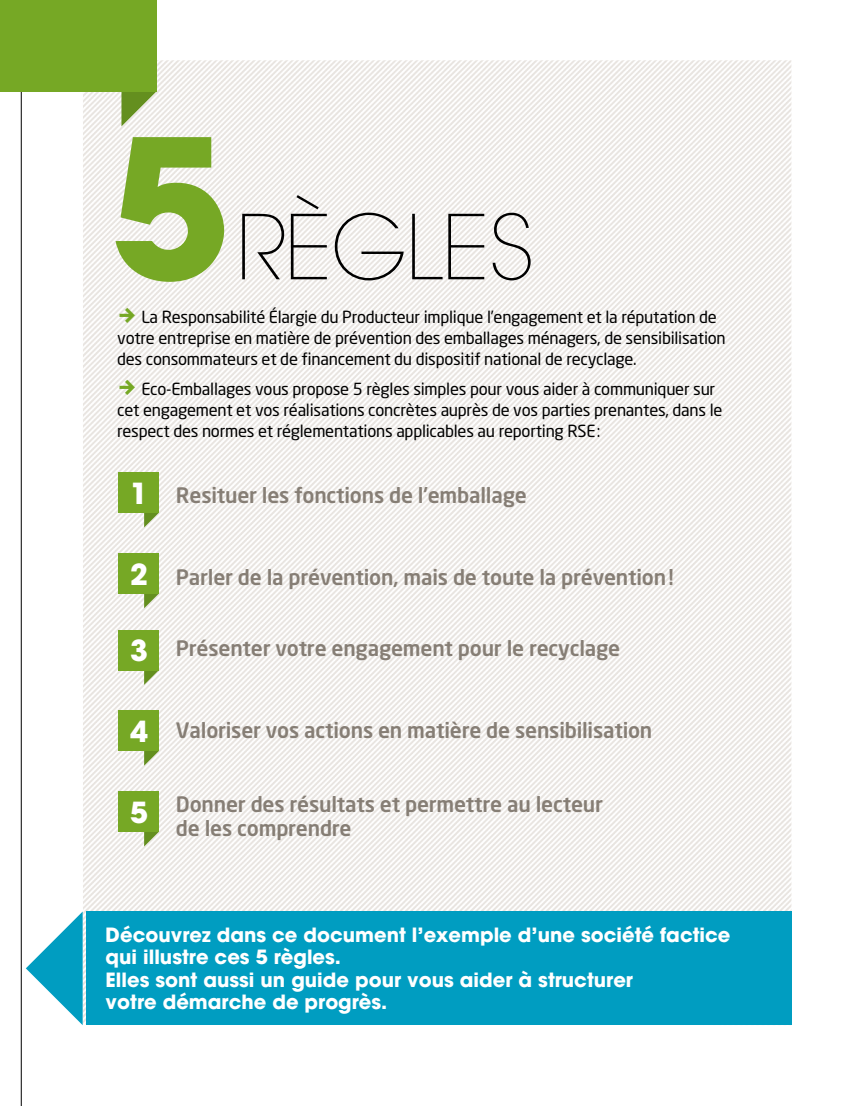
<style>
.page{position:relative;width:851px;height:1106px;background:#fff}
.page>*{position:absolute;margin:0;border:0;box-sizing:border-box;transform-origin:0 0}
.t1{font:700 191.7px "Avant Garde";color:#76a825}
.t2{font:200 88.5px "Avant Garde";letter-spacing:-.015em;color:#000}
.t3{font:500 21px/24px "Neo Sans";letter-spacing:-.01em;color:#867e75}
.t4{font:700 19.5px/22.5px "Avant Garde";color:#fff}
.t5{font:16.5px/21px "Neo Sans";letter-spacing:-.015em;color:#000}
.s1{font-family:"Flesh Plain";font-size:21px;color:#76a825}
.s2{font-family:"Avant Garde";font-weight:700;font-size:28.8px;color:#fff}
</style>
<div class="page">
<hr style="left:21px;top:0;width:1px;height:1106px;background:#000">
<img style="left:83px;top:60px;width:708px;height:965px">
<div style="left:86px;top:911px;width:705px;height:113px;background:#009dc1"></div>
<svg style="left:144px;top:513px;width:15px;height:14px"></svg>
<div style="left:118px;top:472px;width:41px;height:41px;background:#76a825"></div>
<svg style="left:144px;top:594px;width:15px;height:14px"></svg>
<div style="left:118px;top:553px;width:41px;height:41px;background:#76a825"></div>
<svg style="left:144px;top:670px;width:15px;height:15px"></svg>
<div style="left:118px;top:629px;width:41px;height:41px;background:#76a825"></div>
<svg style="left:144px;top:751px;width:15px;height:14px"></svg>
<div style="left:118px;top:710px;width:41px;height:41px;background:#76a825"></div>
<svg style="left:144px;top:832px;width:15px;height:14px"></svg>
<div style="left:118px;top:791px;width:41px;height:41px;background:#76a825"></div>
<svg style="left:121px;top:91px;width:36px;height:35px"></svg>
<div style="left:0;top:0;width:157px;height:91px;background:#76a825"></div>
<svg style="left:26px;top:911px;width:57px;height:114px"></svg>
<h1 class="t1" style="left:111px;top:84px;width:120px">5</h1>
<p class="t5" style="left:117px;top:307px;width:610px"><span class="s1">w</span> La Responsabilité Élargie du Producteur implique l’engagement et la réputation de votre entreprise en matière de prévention des emballages ménagers, de sensibilisation des consommateurs et de financement du dispositif national de recyclage.</p>
<p class="t5" style="left:117px;top:378px;width:607px"><span class="s1">w</span> Eco-Emballages vous propose 5 règles simples pour vous aider à communiquer sur cet engagement et vos réalisations concrètes auprès de vos parties prenantes, dans le respect des normes et réglementations applicables au reporting RSE:</p>
<h2 class="t2" style="left:236px;top:195px;width:299px">RÈGLES</h2>
<p class="t3" style="left:130px;top:483px;width:398px"><span class="s2">1</span> Resituer les fonctions de l’emballage</p>
<p class="t3" style="left:130px;top:565px;width:545px"><span class="s2">2</span> Parler de la prévention, mais de toute la prévention!</p>
<p class="t3" style="left:130px;top:636px;width:491px"><span class="s2">3</span> Présenter votre engagement pour le recyclage</p>
<p class="t3" style="left:130px;top:717px;width:523px"><span class="s2">4</span> Valoriser vos actions en matière de sensibilisation</p>
<p class="t3" style="left:176px;top:791px;width:428px;text-indent:-46px"><span class="s2">5</span> Donner des résultats et permettre au lecteur de les comprendre</p>
<p class="t4" style="left:106px;top:923px;width:626px">Découvrez dans ce document l’exemple d’une société factice qui illustre ces 5 règles.<br>Elles sont aussi un guide pour vous aider à structurer<br>votre démarche de progrès.</p>
</div>
